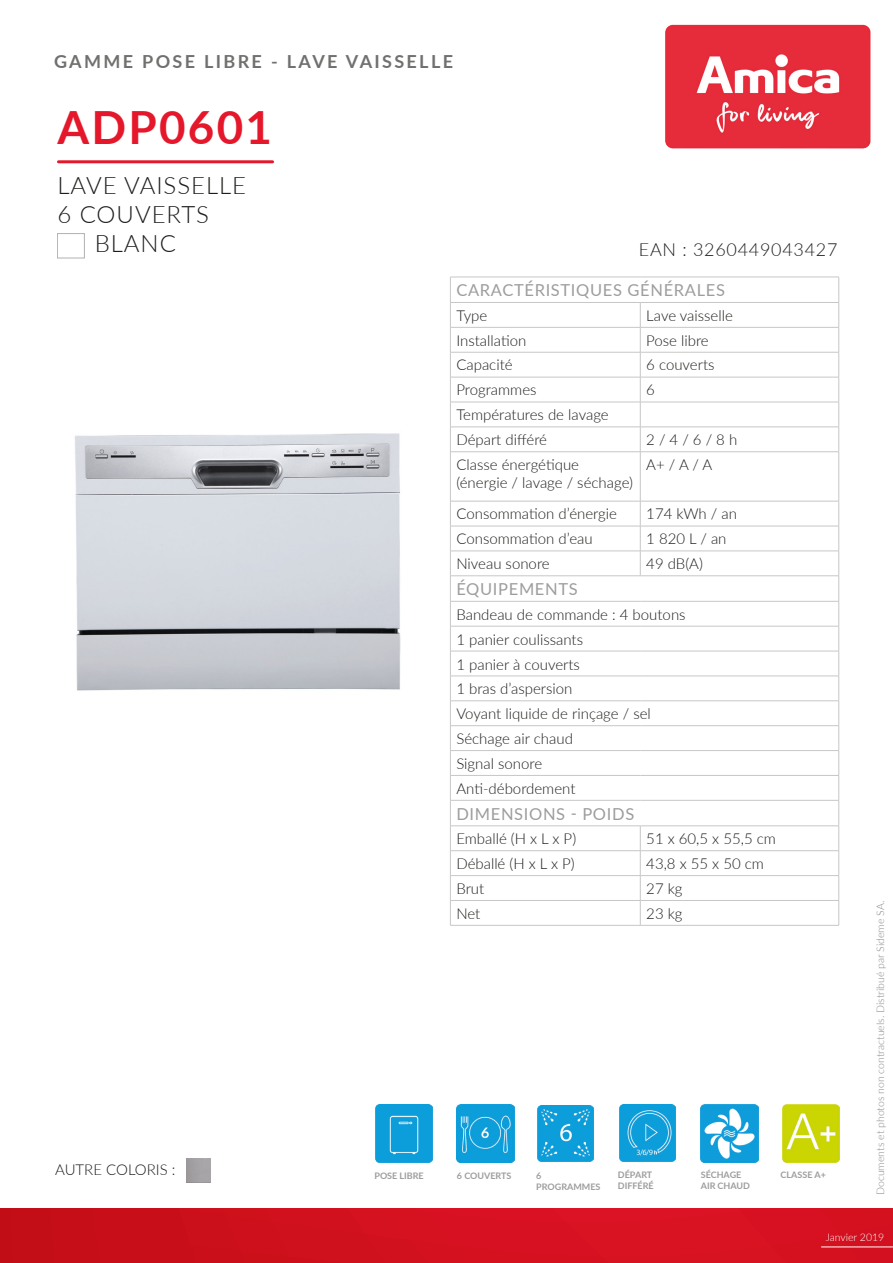
<style>
.page{position:relative;width:893px;height:1263px;background:#fff}
.page>*{position:absolute;margin:0;border:0;box-sizing:border-box;transform-origin:0 0}
.t1{font:700 45.75px "Lato";letter-spacing:.05em;color:#e5172a}
.t2{font:300 24px "Lato";letter-spacing:.04em;color:#1d1d1b}
.t3{font:700 18px "Lato";letter-spacing:.13em;color:#70706f}
.t4{font:300 18px "Lato";letter-spacing:.04em;color:#1d1d1b}
.t5{font:16.5px "Lato";letter-spacing:.04em;color:#9d9d9d}
.t6{font:300 15px "Lato";color:#1d1d1b}
.t7{font:300 10.5px "Lato";color:#878787}
.t8{font:300 10.5px "Lato";color:#fff}
.t9{font:700 9px "Lato";color:#9d9d9d}
</style>
<div class="page">
<div style="left:0;top:1209px;width:893px;height:54px;background:linear-gradient(to right,#c70e18,#dd1426)"></div>
<img style="left:665px;top:24px;width:206px;height:125px">
<hr style="left:58px;top:160px;width:215px;height:3px;background:#e5172a">
<hr style="left:821px;top:1246px;width:72px;height:1px;background:#fff">
<hr style="left:450px;top:825px;width:190px;height:1px;background:#c7c7c6">
<hr style="left:640px;top:825px;width:199px;height:1px;background:#c7c7c6">
<hr style="left:450px;top:850px;width:190px;height:1px;background:#c7c7c6">
<hr style="left:640px;top:850px;width:199px;height:1px;background:#c7c7c6">
<hr style="left:450px;top:875px;width:190px;height:1px;background:#c7c7c6">
<hr style="left:640px;top:875px;width:199px;height:1px;background:#c7c7c6">
<hr style="left:450px;top:900px;width:190px;height:1px;background:#c7c7c6">
<hr style="left:640px;top:900px;width:199px;height:1px;background:#c7c7c6">
<svg style="left:640px;top:826px;width:1px;height:99px"></svg>
<hr style="left:450px;top:925px;width:190px;height:1px;background:#c7c7c6">
<hr style="left:640px;top:925px;width:199px;height:1px;background:#c7c7c6">
<hr style="left:450px;top:277px;width:190px;height:1px;background:#c7c7c6">
<hr style="left:640px;top:277px;width:199px;height:1px;background:#c7c7c6">
<hr style="left:450px;top:302px;width:190px;height:1px;background:#c7c7c6">
<hr style="left:640px;top:302px;width:199px;height:1px;background:#c7c7c6">
<svg style="left:450px;top:278px;width:1px;height:173px"></svg>
<svg style="left:640px;top:303px;width:1px;height:148px"></svg>
<svg style="left:838px;top:277px;width:1px;height:174px"></svg>
<hr style="left:450px;top:452px;width:1px;height:49px;background:#c7c7c6">
<hr style="left:640px;top:452px;width:1px;height:49px;background:#c7c7c6">
<hr style="left:838px;top:452px;width:1px;height:49px;background:#c7c7c6">
<svg style="left:640px;top:502px;width:1px;height:73px"></svg>
<svg style="left:838px;top:502px;width:1px;height:423px"></svg>
<hr style="left:450px;top:327px;width:190px;height:1px;background:#c7c7c6">
<hr style="left:640px;top:327px;width:199px;height:1px;background:#c7c7c6">
<hr style="left:450px;top:352px;width:190px;height:1px;background:#c7c7c6">
<hr style="left:640px;top:352px;width:199px;height:1px;background:#c7c7c6">
<hr style="left:450px;top:377px;width:190px;height:1px;background:#c7c7c6">
<hr style="left:640px;top:377px;width:199px;height:1px;background:#c7c7c6">
<hr style="left:450px;top:402px;width:190px;height:1px;background:#c7c7c6">
<hr style="left:640px;top:402px;width:199px;height:1px;background:#c7c7c6">
<hr style="left:450px;top:427px;width:190px;height:1px;background:#c7c7c6">
<hr style="left:640px;top:427px;width:199px;height:1px;background:#c7c7c6">
<hr style="left:450px;top:451px;width:190px;height:1px;background:#c7c7c6">
<hr style="left:640px;top:451px;width:199px;height:1px;background:#c7c7c6">
<hr style="left:450px;top:501px;width:190px;height:1px;background:#c7c7c6">
<hr style="left:640px;top:501px;width:199px;height:1px;background:#c7c7c6">
<hr style="left:450px;top:526px;width:190px;height:1px;background:#c7c7c6">
<hr style="left:640px;top:526px;width:199px;height:1px;background:#c7c7c6">
<hr style="left:450px;top:551px;width:190px;height:1px;background:#c7c7c6">
<hr style="left:640px;top:551px;width:199px;height:1px;background:#c7c7c6">
<hr style="left:450px;top:575px;width:190px;height:1px;background:#c7c7c6">
<hr style="left:640px;top:575px;width:199px;height:1px;background:#c7c7c6">
<hr style="left:450px;top:601px;width:190px;height:1px;background:#c7c7c6">
<hr style="left:640px;top:601px;width:199px;height:1px;background:#c7c7c6">
<hr style="left:450px;top:626px;width:190px;height:1px;background:#c7c7c6">
<hr style="left:640px;top:626px;width:199px;height:1px;background:#c7c7c6">
<hr style="left:450px;top:651px;width:190px;height:1px;background:#c7c7c6">
<hr style="left:640px;top:651px;width:199px;height:1px;background:#c7c7c6">
<hr style="left:450px;top:676px;width:190px;height:1px;background:#c7c7c6">
<hr style="left:640px;top:676px;width:199px;height:1px;background:#c7c7c6">
<hr style="left:450px;top:700px;width:190px;height:1px;background:#c7c7c6">
<hr style="left:640px;top:700px;width:199px;height:1px;background:#c7c7c6">
<hr style="left:450px;top:725px;width:190px;height:1px;background:#c7c7c6">
<hr style="left:640px;top:725px;width:199px;height:1px;background:#c7c7c6">
<hr style="left:450px;top:750px;width:190px;height:1px;background:#c7c7c6">
<hr style="left:640px;top:750px;width:199px;height:1px;background:#c7c7c6">
<hr style="left:450px;top:775px;width:190px;height:1px;background:#c7c7c6">
<svg style="left:450px;top:501px;width:1px;height:424px"></svg>
<hr style="left:640px;top:775px;width:199px;height:1px;background:#c7c7c6">
<hr style="left:450px;top:800px;width:190px;height:1px;background:#c7c7c6">
<hr style="left:640px;top:800px;width:199px;height:1px;background:#c7c7c6">
<img style="left:375px;top:1105px;width:58px;height:57px">
<img style="left:457px;top:1105px;width:57px;height:57px">
<img style="left:537px;top:1105px;width:57px;height:56px">
<img style="left:619px;top:1105px;width:57px;height:56px">
<img style="left:75px;top:433px;width:326px;height:258px">
<img style="left:782px;top:1105px;width:58px;height:57px">
<div style="left:57px;top:234px;width:27px;height:24px;border:1px solid #b2b2b2"></div>
<img style="left:701px;top:1105px;width:57px;height:57px">
<p class="t3" style="left:54px;top:49px;width:401px">GAMME POSE LIBRE - LAVE VAISSELLE</p>
<p class="t1" style="left:57px;top:94px;width:216px">ADP0601</p>
<p class="t2" style="left:57px;top:169px;width:190px">LAVE VAISSELLE</p>
<p class="t2" style="left:57px;top:198px;width:153px">6 COUVERTS</p>
<p class="t2" style="left:95px;top:227px;width:83px">BLANC</p>
<p class="t4" style="left:639px;top:237px;width:200px">EAN : 3260449043427</p>
<p class="t5" style="left:456px;top:278px;width:270px">CARACTÉRISTIQUES GÉNÉRALES</p>
<p class="t6" style="left:456px;top:305px;width:32px">Type</p>
<p class="t6" style="left:646px;top:305px;width:88px">Lave vaisselle</p>
<p class="t6" style="left:456px;top:330px;width:71px">Installation</p>
<p class="t6" style="left:646px;top:330px;width:64px">Pose libre</p>
<p class="t6" style="left:456px;top:354px;width:58px">Capacité</p>
<p class="t6" style="left:646px;top:354px;width:70px">6 couverts</p>
<p class="t6" style="left:456px;top:379px;width:82px">Programmes</p>
<p class="t6" style="left:646px;top:379px;width:10px">6</p>
<p class="t6" style="left:456px;top:404px;width:154px">Températures de lavage</p>
<p class="t6" style="left:456px;top:429px;width:92px">Départ différé</p>
<p class="t6" style="left:646px;top:429px;width:93px">2 / 4 / 6 / 8 h</p>
<p class="t6" style="left:456px;top:454px;width:124px">Classe énergétique</p>
<p class="t6" style="left:456px;top:472px;width:178px">(énergie / lavage / séchage)</p>
<p class="t6" style="left:646px;top:454px;width:68px">A+ / A / A</p>
<p class="t6" style="left:456px;top:503px;width:162px">Consommation d’énergie</p>
<p class="t6" style="left:646px;top:503px;width:92px">174 kWh / an</p>
<p class="t6" style="left:456px;top:528px;width:138px">Consommation d’eau</p>
<p class="t6" style="left:646px;top:528px;width:82px">1 820 L / an</p>
<p class="t6" style="left:456px;top:553px;width:95px">Niveau sonore</p>
<p class="t6" style="left:646px;top:553px;width:58px">49 dB(A)</p>
<p class="t5" style="left:456px;top:577px;width:123px">ÉQUIPEMENTS</p>
<p class="t6" style="left:456px;top:604px;width:231px">Bandeau de commande : 4 boutons</p>
<p class="t6" style="left:456px;top:629px;width:128px">1 panier coulissants</p>
<p class="t6" style="left:456px;top:654px;width:125px">1 panier à couverts</p>
<p class="t6" style="left:456px;top:679px;width:118px">1 bras d’aspersion</p>
<p class="t6" style="left:456px;top:703px;width:196px">Voyant liquide de rinçage / sel</p>
<p class="t6" style="left:456px;top:728px;width:118px">Séchage air chaud</p>
<p class="t6" style="left:456px;top:753px;width:87px">Signal sonore</p>
<p class="t6" style="left:456px;top:778px;width:121px">Anti-débordement</p>
<p class="t5" style="left:456px;top:802px;width:179px">DIMENSIONS - POIDS</p>
<p class="t6" style="left:456px;top:828px;width:121px">Emballé (H x L x P)</p>
<p class="t6" style="left:646px;top:828px;width:131px">51 x 60,5 x 55,5 cm</p>
<p class="t6" style="left:456px;top:853px;width:120px">Déballé (H x L x P)</p>
<p class="t6" style="left:646px;top:853px;width:119px">43,8 x 55 x 50 cm</p>
<p class="t6" style="left:456px;top:878px;width:29px">Brut</p>
<p class="t6" style="left:646px;top:878px;width:38px">27 kg</p>
<p class="t6" style="left:456px;top:903px;width:26px">Net</p>
<p class="t6" style="left:646px;top:903px;width:38px">23 kg</p>
<p class="t6" style="left:55px;top:1159px;width:122px">AUTRE COLORIS :</p>
<p class="t9" style="left:701px;top:1168px;width:42px">SÉCHAGE</p>
<p class="t9" style="left:781px;top:1168px;width:47px">CLASSE A+</p>
<p class="t9" style="left:701px;top:1179px;width:51px">AIR CHAUD</p>
<p class="t9" style="left:618px;top:1168px;width:36px">DÉPART</p>
<p class="t9" style="left:618px;top:1179px;width:37px">DIFFÉRÉ</p>
<p class="t9" style="left:374px;top:1169px;width:51px">POSE LIBRE</p>
<p class="t9" style="left:457px;top:1169px;width:56px">6 COUVERTS</p>
<p class="t9" style="left:536px;top:1169px;width:7px">6</p>
<p class="t9" style="left:536px;top:1180px;width:66px">PROGRAMMES</p>
<p class="t7" style="left:873px;top:1195px;width:295px;rotate:-90deg">Documents et photos non contractuels. Distribué par Sideme SA.</p>
<p class="t8" style="left:826px;top:1229px;width:60px">Janvier 2019</p>
</div>
